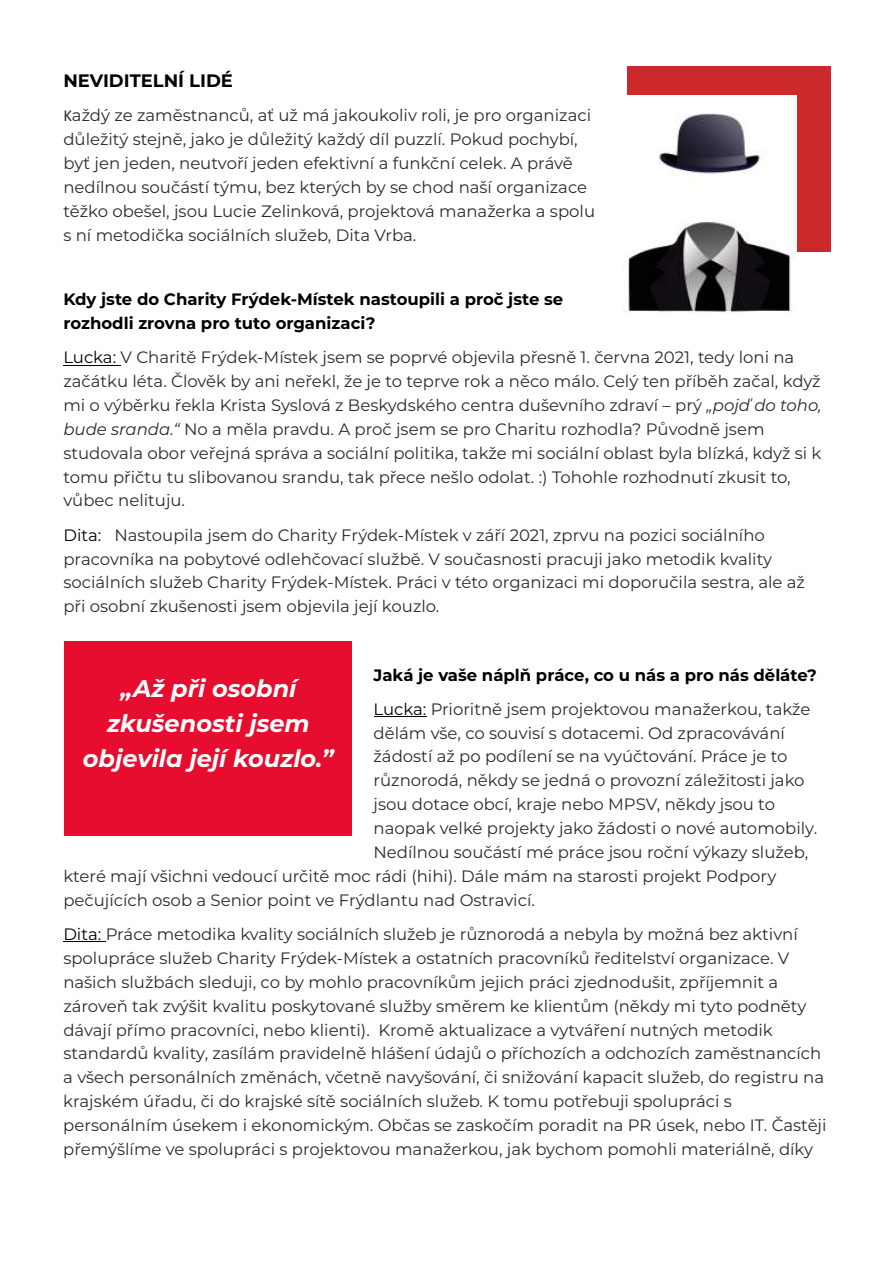
<style>
.page{position:relative;width:893px;height:1263px;background:#fff}
.page>*{position:absolute;margin:0;border:0;box-sizing:border-box;transform-origin:0 0}
.t1{font:italic 700 24px/34.8px "Montserrat";color:#fff;text-align:center}
.t2{font:700 18px "Montserrat";color:#000}
.t3{font:16.5px/23.9px "Montserrat";color:#2b2a29}
.t4{font:700 16.5px/23.9px "Montserrat";color:#000}
.s1{font-family:"Calibri"}
.s2{color:#000}
.s3{font-style:italic}
.s4{font-weight:400}
.s5{font-weight:400;color:#2b2a29}
</style>
<div class="page">
<hr style="left:63px;top:365px;width:58px;height:1px;background:#000">
<hr style="left:374px;top:716px;width:52px;height:1px;background:#000">
<hr style="left:63px;top:941px;width:43px;height:1px;background:#000">
<div style="left:627px;top:67px;width:203px;height:185px;background:#cc292b"></div>
<img style="left:622px;top:96px;width:174px;height:217px">
<div style="left:64px;top:641px;width:288px;height:195px;background:#e60d2e"></div>
<p class="t2" style="left:63px;top:69px;width:171px">NEVIDITELNÍ LIDÉ</p>
<p class="t3" style="left:63px;top:103px;width:533px"><span class="s1">K</span>aždý ze zaměstnanců, ať už má jakoukoliv roli, je pro organizaci důležitý stejně, jako je důležitý každý díl puzzlí. Pokud pochybí, byť jen jeden, neutvoří jeden efektivní a funkční celek. A právě nedílnou součástí týmu, bez kterých by se chod naší organizace těžko obešel, jsou Lucie Zelinková, projektová manažerka a spolu s ní metodička sociálních služeb, Dita Vrba.</p>
<p class="t4" style="left:63px;top:287px;width:501px">Kdy jste do Charity Frýdek-Místek nastoupili a proč jste se rozhodli zrovna pro tuto organizaci?</p>
<p class="t3" style="left:63px;top:345px;width:760px"><span class="s2">Lucka:</span> V Charitě Frýdek-Místek jsem se poprvé objevila přesně 1. června 2021, tedy loni na začátku léta. Člověk by ani neřekl, že je to teprve rok a něco málo. Celý ten příběh začal, když mi o výběrku řekla Krista Syslová z Beskydského centra duševního zdraví – prý <span class="s3">„pojď do toho, bude sranda.“</span> No a měla pravdu. A proč jsem se pro Charitu rozhodla? Původně jsem studovala obor veřejná správa a sociální politika, takže mi sociální oblast byla blízká, když si k tomu přičtu tu slibovanou srandu, tak přece nešlo odolat. :) Tohohle rozhodnutí zkusit to, vůbec nelituju.</p>
<p class="t3" style="left:63px;top:523px;width:743px"><span class="s2">Dita:</span> Nastoupila jsem do Charity Frýdek-Místek v září 2021, zprvu na pozici sociálního pracovníka na pobytové odlehčovací službě. V současnosti pracuji jako metodik kvality sociálních služeb Charity Frýdek-Místek. Práci v této organizaci mi doporučila sestra, ale až při osobní zkušenosti jsem objevila její kouzlo.</p>
<p class="t4" style="left:374px;top:657px;width:445px;line-height:34.2px">Jaká je vaše náplň práce, co u nás a pro nás děláte?<br><span class="s4">Lucka:</span> <span class="s5">Prioritně jsem projektovou manažerkou, takže</span></p>
<p class="t3" style="left:374px;top:721px;width:413px">dělám vše, co souvisí s dotacemi. Od zpracovávání</p>
<p class="t3" style="left:374px;top:745px;width:415px">žádostí až po podílení se na vyúčtování. Práce je to</p>
<p class="t3" style="left:374px;top:768px;width:433px">různorodá, někdy se jedná o provozní záležitosti jako</p>
<p class="t3" style="left:374px;top:792px;width:403px">jsou dotace obcí, kraje nebo MPSV, někdy jsou to</p>
<p class="t3" style="left:374px;top:816px;width:445px">naopak velké projekty jako žádosti o nové automobily.</p>
<p class="t3" style="left:373px;top:840px;width:436px">Nedílnou součástí mé práce jsou roční výkazy služeb,</p>
<p class="t3" style="left:63px;top:864px;width:714px">které mají všichni vedoucí určitě moc rádi (hihi). Dále mám na starosti projekt Podpory</p>
<p class="t3" style="left:63px;top:888px;width:473px">pečujících osob a Senior point ve Frýdlantu nad Ostravicí.</p>
<p class="t3" style="left:63px;top:922px;width:765px"><span class="s2">Dita:</span> Práce metodika kvality sociálních služeb je různorodá a nebyla by možná bez aktivní spolupráce služeb Charity Frýdek-Místek a ostatních pracovníků ředitelství organizace. V našich službách sleduji, co by mohlo pracovníkům jejich práci zjednodušit, zpříjemnit a zároveň tak zvýšit kvalitu poskytované služby směrem ke klientům (někdy mi tyto podněty dávají přímo pracovníci, nebo klienti). Kromě aktualizace a vytváření nutných metodik standardů kvality, zasílám pravidelně hlášení údajů o příchozích a odchozích zaměstnancích a všech personálních změnách, včetně navyšování, či snižování kapacit služeb, do registru na krajském úřadu, či do krajské sítě sociálních služeb. K tomu potřebuji spolupráci s personálním úsekem i ekonomickým. Občas se zaskočím poradit na PR úsek, nebo IT. Častěji přemýšlíme ve spolupráci s projektovou manažerkou, jak bychom pomohli materiálně, díky</p>
<h1 class="t1" style="left:83px;top:671px;width:252px">„Až při osobní zkušenosti jsem objevila její kouzlo.”</h1>
</div>
